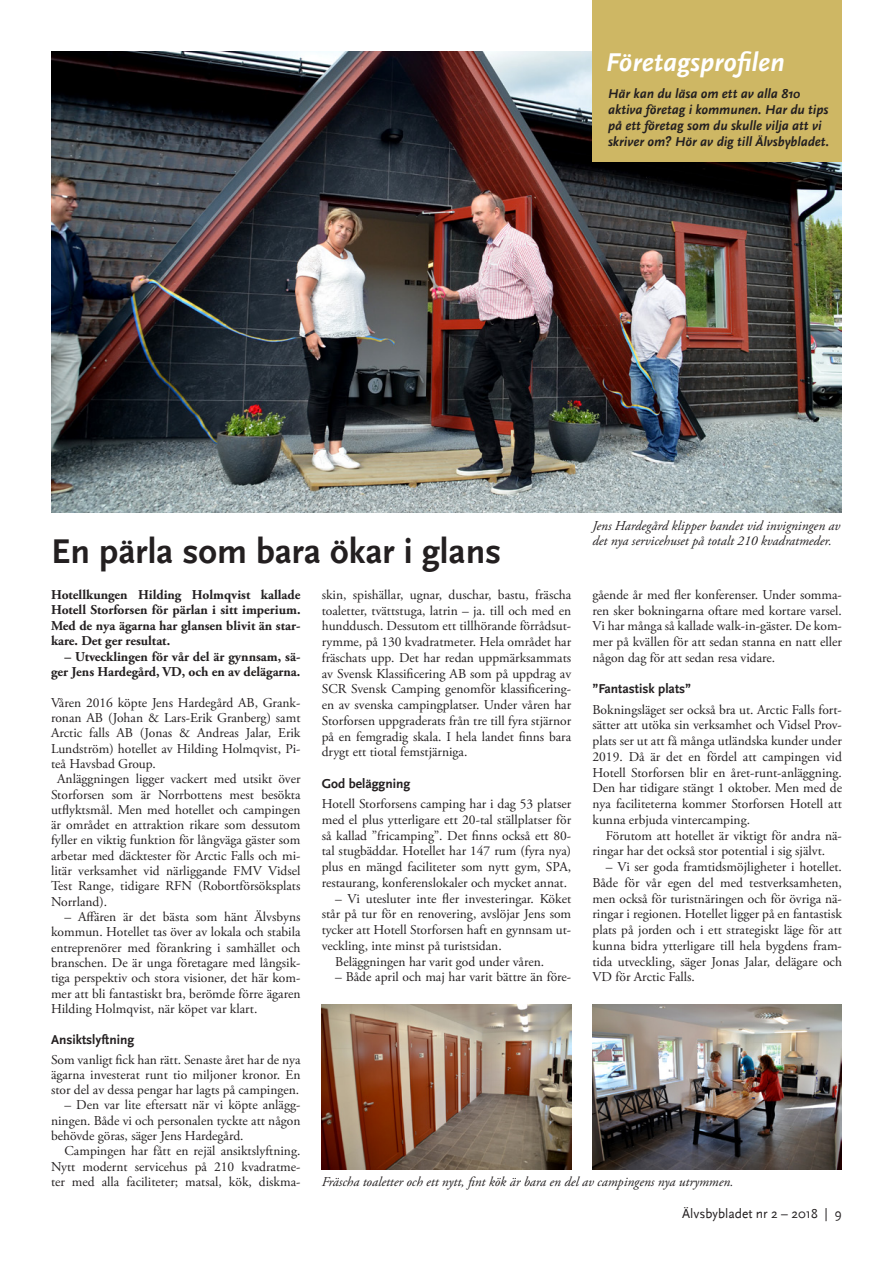
<style>
.page{position:relative;width:893px;height:1263px;background:#fff}
.page>*{position:absolute;margin:0;border:0;box-sizing:border-box;transform-origin:0 0}
.t1{font:700 36px "Scala Sans";color:#231f20}
.t2{font:italic 700 27px "Scala Sans";color:#fff}
.t3{font:13.5px/15.8px "Adobe Garamond Pro";color:#231f20;text-align:justify}
.t4{font:700 13.5px/15.5px "Adobe Garamond Pro";color:#231f20;text-align:justify}
.t5{font:italic 13.5px "Adobe Garamond Pro";color:#231f20}
.t6{font:italic 700 13.5px "Scala Sans";color:#231f20}
.t7{font:700 13.5px "Scala Sans";color:#231f20}
.t8{font:13.5px "Scala Sans";color:#231f20}
</style>
<div class="page">
<img style="left:51px;top:51px;width:791px;height:461px">
<div style="left:592px;top:0;width:250px;height:162px;background:#ceb764"></div>
<img style="left:592px;top:1004px;width:250px;height:165px">
<img style="left:322px;top:1004px;width:249px;height:165px">
<p class="t2" style="left:606px;top:48px;width:180px">Företagsprofilen</p>
<p class="t6" style="left:608px;top:87px;width:193px">Här kan du läsa om ett av alla 810</p>
<p class="t6" style="left:608px;top:102px;width:222px">aktiva företag i kommunen. Har du tips</p>
<p class="t6" style="left:608px;top:118px;width:215px">på ett företag som du skulle vilja att vi</p>
<p class="t6" style="left:608px;top:134px;width:222px">skriver om? Hör av dig till Älvsbybladet.</p>
<p class="t5" style="left:592px;top:517px;width:249px">Jens Hardegård klipper bandet vid invigningen av</p>
<p class="t5" style="left:592px;top:533px;width:241px">det nya servicehuset på totalt 210 kvadratmeder.</p>
<p class="t1" style="left:51px;top:532px;width:452px">En pärla som bara ökar i glans</p>
<p class="t3" style="left:322px;top:587px;width:251px">skin, spishällar, ugnar, duschar, bastu, fräscha toaletter, tvättstuga, latrin – ja. till och med en hunddusch. Dessutom ett tillhörande förrådsut&shy;rymme, på 130 kvadratmeter. Hela området har fräschats upp. Det har redan uppmärksammats av Svensk Klassificering AB som på uppdrag av SCR Svensk Camping genomför klassificering&shy;en av svenska campingplatser. Under våren har Storforsen uppgraderats från tre till fyra stjärnor på en femgradig skala. I hela landet finns bara drygt ett tiotal femstjärniga.</p>
<p class="t7" style="left:322px;top:776px;width:90px">God beläggning</p>
<p class="t3" style="left:322px;top:796px;width:251px">Hotell Storforsens camping har i dag 53 platser med el plus ytterligare ett 20-tal ställplatser för så kallad ”fricamping”. Det finns också ett 80- tal stugbäddar. Hotellet har 147 rum (fyra nya) plus en mängd faciliteter som nytt gym, SPA, restaurang, konferenslokaler och mycket annat.</p>
<p class="t3" style="left:322px;top:891px;width:251px;text-indent:14px">– Vi utesluter inte fler investeringar. Köket står på tur för en renovering, avslöjar Jens som tycker att Hotell Storforsen haft en gynnsam ut&shy;veckling, inte minst på turistsidan.</p>
<p class="t3" style="left:335px;top:954px;width:210px">Beläggningen har varit god under våren.</p>
<p class="t3" style="left:335px;top:970px;width:237px">– Både april och maj har varit bättre än före-</p>
<p class="t4" style="left:51px;top:587px;width:251px">Hotellkungen Hilding Holmqvist kallade Hotell Storforsen för pärlan i sitt imperium.<br>Med de nya ägarna har glansen blivit än star&shy;kare. Det ger resultat.</p>
<p class="t4" style="left:51px;top:649px;width:251px;text-align:right">– Utvecklingen för vår del är gynnsam, sä&shy;ger Jens Hardegård, VD, och en av delägarna.</p>
<p class="t3" style="left:51px;top:695px;width:251px;line-height:15.3px">Våren 2016 köpte Jens Hardegård AB, Grank&shy;ronan AB (Johan &amp; Lars-Erik Granberg) samt Arctic falls AB (Jonas &amp; Andreas Jalar, Erik Lundström) hotellet av Hilding Holmqvist, Pi&shy;teå Havsbad Group.</p>
<p class="t3" style="left:51px;top:772px;width:251px;line-height:15.3px;text-indent:6px">Anläggningen ligger vackert med utsikt över Storforsen som är Norrbottens mest besökta utflyktsmål. Men med hotellet och campingen är området en attraktion rikare som dessutom fyller en viktig funktion för långväga gäster som arbetar med däcktester för Arctic Falls och mi&shy;litär verksamhet vid närliggande FMV Vidsel Test Range, tidigare RFN (Robortförsöksplats Norrland).</p>
<p class="t3" style="left:51px;top:909px;width:251px;line-height:15.3px;text-indent:14px">– Affären är det bästa som hänt Älvsbyns kommun. Hotellet tas över av lokala och stabila entreprenörer med förankring i samhället och branschen. De är unga företagare med långsik&shy;tiga perspektiv och stora visioner, det här kom&shy;mer att bli fantastiskt bra, berömde förre ägaren Hilding Holmqvist, när köpet var klart.</p>
<p class="t7" style="left:51px;top:1032px;width:85px">Ansiktslyftning</p>
<p class="t3" style="left:51px;top:1052px;width:251px;line-height:15.3px">Som vanligt fick han rätt. Senaste året har de nya ägarna investerat runt tio miljoner kronor. En stor del av dessa pengar har lagts på campingen.</p>
<p class="t3" style="left:51px;top:1098px;width:251px;line-height:15.3px;text-indent:14px">– Den var lite eftersatt när vi köpte anlägg&shy;ningen. Både vi och personalen tyckte att någon behövde göras, säger Jens Hardegård.</p>
<p class="t3" style="left:51px;top:1144px;width:251px;line-height:15.3px;text-indent:14px">Campingen har fått en rejäl ansiktslyftning.<br>Nytt modernt servicehus på 210 kvadratme&shy;ter med alla faciliteter; matsal, kök, diskma-</p>
<p class="t3" style="left:592px;top:587px;width:251px">gående år med fler konferenser. Under somma&shy;ren sker bokningarna oftare med kortare varsel.<br>Vi har många så kallade walk-in-gäster. De kom&shy;mer på kvällen för att sedan stanna en natt eller någon dag för att sedan resa vidare.</p>
<p class="t7" style="left:592px;top:682px;width:100px">”Fantastisk plats”</p>
<p class="t3" style="left:592px;top:702px;width:251px">Bokningsläget ser också bra ut. Arctic Falls fort&shy;sätter att utöka sin verksamhet och Vidsel Prov&shy;plats ser ut att få många utländska kunder under 2019. Då är det en fördel att campingen vid Hotell Storforsen blir en året-runt-anläggning.<br>Den har tidigare stängt 1 oktober. Men med de nya faciliteterna kommer Storforsen Hotell att kunna erbjuda vintercamping.</p>
<p class="t3" style="left:592px;top:828px;width:251px;text-indent:14px">Förutom att hotellet är viktigt för andra nä&shy;ringar har det också stor potential i sig självt.</p>
<p class="t3" style="left:592px;top:859px;width:251px;text-indent:14px">– Vi ser goda framtidsmöjligheter i hotellet.<br>Både för vår egen del med testverksamheten, men också för turistnäringen och för övriga nä&shy;ringar i regionen. Hotellet ligger på en fantastisk plats på jorden och i ett strategiskt läge för att kunna bidra ytterligare till hela bygdens fram&shy;tida utveckling, säger Jonas Jalar, delägare och VD för Arctic Falls.</p>
<p class="t5" style="left:322px;top:1173px;width:413px">Fräscha toaletter och ett nytt, fint kök är bara en del av campingens nya utrymmen.</p>
<p class="t8" style="left:682px;top:1206px;width:161px">Älvsbybladet nr 2 – 2018 | 9</p>
</div>
